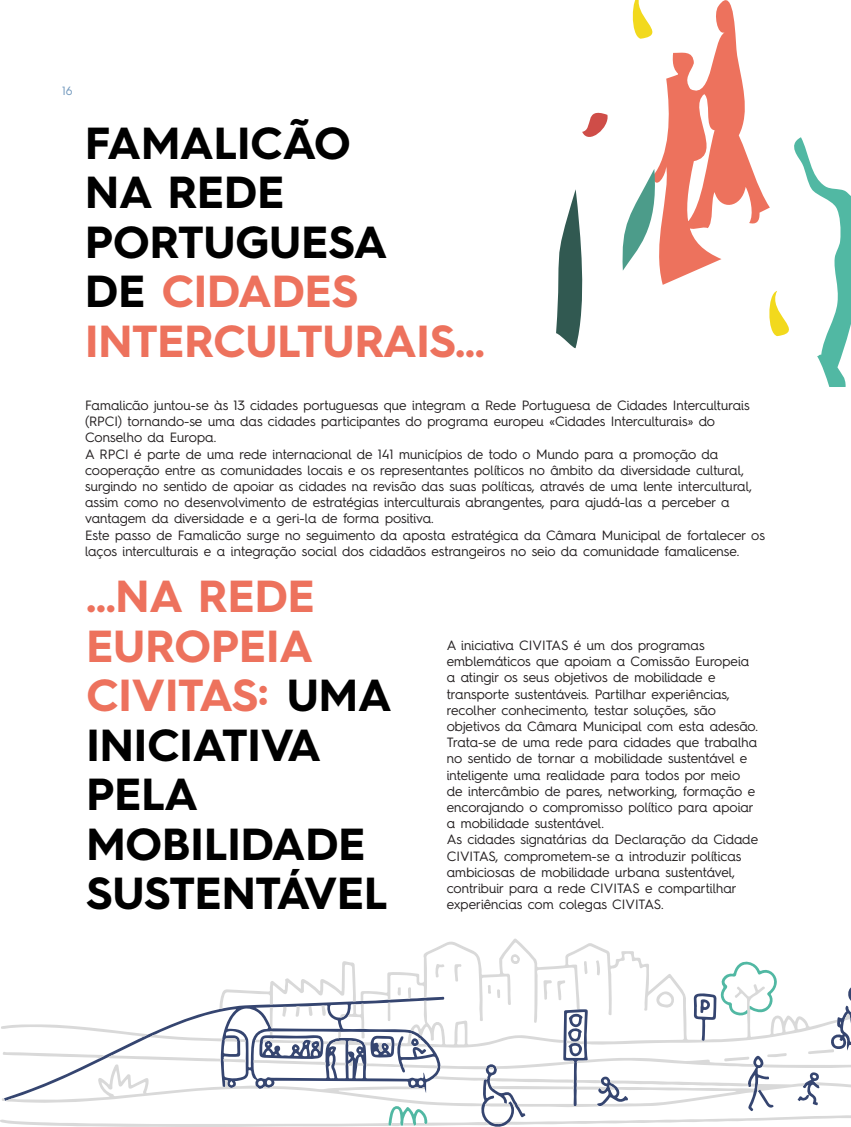
<style>
.page{position:relative;width:851px;height:1127px;background:#fff}
.page>*{position:absolute;margin:0;border:0;box-sizing:border-box;transform-origin:0 0}
.t1{font:700 45px/49.5px "Hurme Geometric Sans 4";color:#000}
.t2{font:13.5px/16.2px "Hurme Geometric Sans 4";color:#231f20}
.t3{font:12px "Hurme Geometric Sans 4";color:#7198bd}
.s1{color:#ed725d}
</style>
<div class="page">
<svg style="left:424px;top:938px;width:210px;height:16px"></svg>
<svg style="left:0;top:954px;width:850px;height:173px"></svg>
<svg style="left:556px;top:189px;width:27px;height:160px"></svg>
<svg style="left:582px;top:112px;width:26px;height:25px"></svg>
<svg style="left:622px;top:0;width:228px;height:387px"></svg>
<p class="t3" style="left:62px;top:82px;width:12px">16</p>
<p class="t1" style="left:85px;top:117px;width:401px">FAMALICÃO<br>NA REDE<br>PORTUGUESA<br>DE <span class="s1">CIDADES<br>INTERCULTURAIS…</span></p>
<p class="t2" style="left:85px;top:397px;width:666px">Famalicão juntou-se às 13 cidades portuguesas que integram a Rede Portuguesa de Cidades Interculturais (RPCI) tornando-se uma das cidades participantes do programa europeu «Cidades Interculturais» do<br>Conselho da Europa.</p>
<p class="t2" style="left:85px;top:445px;width:668px">A RPCI é parte de uma rede internacional de 141 municípios de todo o Mundo para a promoção da cooperação entre as comunidades locais e os representantes políticos no âmbito da diversidade cultural, surgindo no sentido de apoiar as cidades na revisão das suas políticas, através de uma lente intercultural, assim como no desenvolvimento de estratégias interculturais abrangentes, para ajudá-las a perceber a vantagem da diversidade e a geri-la de forma positiva.</p>
<p class="t2" style="left:85px;top:526px;width:681px">Este passo de Famalicão surge no seguimento da aposta estratégica da Câmara Municipal de fortalecer os laços interculturais e a integração social dos cidadãos estrangeiros no seio da comunidade famalicense.</p>
<p class="t1" style="left:86px;top:571px;width:307px"><span class="s1">…NA REDE<br>EUROPEIA<br>CIVITAS:</span> UMA<br>INICIATIVA<br>PELA<br>MOBILIDADE<br>SUSTENTÁVEL</p>
<p class="t2" style="left:446px;top:637px;width:312px">A iniciativa CIVITAS é um dos programas emblemáticos que apoiam a Comissão Europeia a atingir os seus objetivos de mobilidade e transporte sustentáveis. Partilhar experiências, recolher conhecimento, testar soluções, são objetivos da Câmara Municipal com esta adesão.</p>
<p class="t2" style="left:446px;top:734px;width:312px">Trata-se de uma rede para cidades que trabalha no sentido de tornar a mobilidade sustentável e inteligente uma realidade para todos por meio de intercâmbio de pares, networking, formação e encorajando o compromisso político para apoiar a mobilidade sustentável.</p>
<p class="t2" style="left:446px;top:831px;width:313px">As cidades signatárias da Declaração da Cidade CIVITAS, comprometem-se a introduzir políticas ambiciosas de mobilidade urbana sustentável, contribuir para a rede CIVITAS e compartilhar experiências com colegas CIVITAS.</p>
</div>
